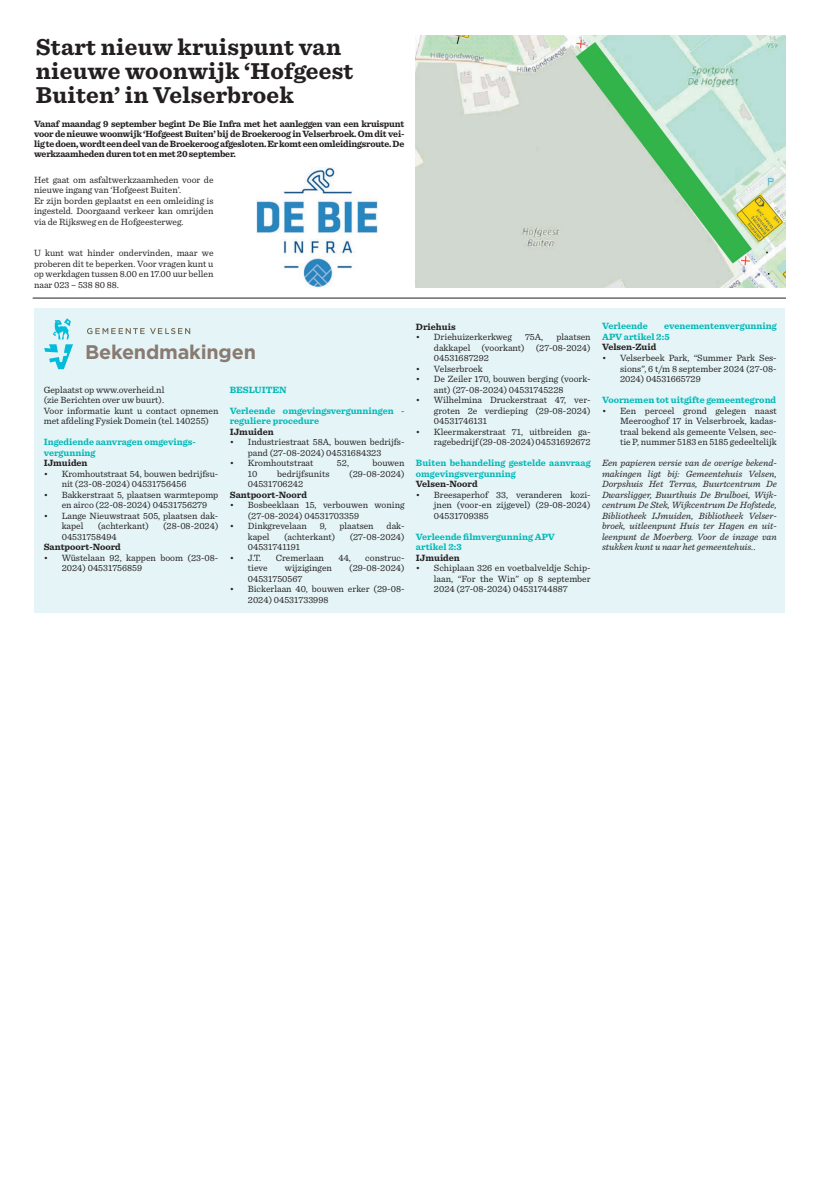
<style>
.page{position:relative;width:820px;height:1177px;background:#fff}
.page>*{position:absolute;margin:0;border:0;box-sizing:border-box;transform-origin:0 0}
.t1{font:700 24px/24.2px "Sentinel";letter-spacing:.01em;color:#231f20}
.t2{font:700 19.7px "Gotham";letter-spacing:-.01em;color:#897b72}
.t3{font:9.5px/10.5px "Sentinel";color:#231f20}
.t4{font:700 9.5px/10px "Sentinel";letter-spacing:-.005em;color:#231f20;text-align:justify}
.t5{font:italic 9.5px/10.5px "Sentinel";color:#231f20;text-align:justify}
.t6{font:700 9.5px/10.5px "Sentinel";color:#00b8b6}
.s1{font-style:normal}
</style>
<div class="page">
<div style="left:35px;top:308px;width:749px;height:305px;background:#e5f5f7"></div>
<svg style="left:87px;top:328px;width:103px;height:6px"></svg>
<svg style="left:44px;top:318px;width:29px;height:51px"></svg>
<img style="left:257px;top:168px;width:120px;height:119px">
<hr style="left:33px;top:298px;width:752px;height:1px;background:#231f20">
<img style="left:416px;top:35px;width:368px;height:252px">
<h1 class="t1" style="left:36px;top:33px;width:319px">Start nieuw kruispunt van nieuwe woonwijk ‘Hofgeest<br>Buiten’ in Velserbroek</h1>
<p class="t4" style="left:34px;top:118px;width:371px">Vanaf maandag 9 september begint De Bie Infra met het aanleggen van een kruispunt voor de nieuwe woonwijk ‘Hofgeest Buiten’ bij de Broekeroog in Velserbroek. Om dit vei&shy;lig te doen, wordt een deel van de Broekeroog afgesloten. Er komt een omleidingsroute. De werkzaamheden duren tot en met 20 september.</p>
<p class="t3" style="left:34px;top:173px;width:181px">Het gaat om asfaltwerkzaamheden voor de nieuwe ingang van ‘Hofgeest Buiten’.<br>Er zijn borden geplaatst en een omleiding is ingesteld. Doorgaand verkeer kan omrijden via de Rijksweg en de Hofgeesterweg.</p>
<p class="t3" style="left:34px;top:247px;width:181px;text-align:justify">U kunt wat hinder ondervinden, maar we proberen dit te beperken. Voor vragen kunt u op werkdagen tussen 8.00 en 17.00 uur bellen naar 023 – 538 80 88.</p>
<h2 class="t2" style="left:85px;top:339px;width:172px">Bekendmakingen</h2>
<p class="t3" style="left:44px;top:383px;width:176px">Geplaatst op www.overheid.nl<br>(zie Berichten over uw buurt).<br>Voor informatie kunt u contact opnemen met afdeling Fysiek Domein (tel. 140255)</p>
<p class="t6" style="left:44px;top:436px;width:153px">Ingediende aanvragen omgevings&shy;vergunning</p>
<p class="t4" style="left:44px;top:457px;width:45px">IJmuiden</p>
<p class="t3" style="left:62px;top:467px;width:158px;text-indent:-18px">• Kromhoutstraat 54, bouwen bedrijfsu&shy;nit (23-08-2024) 04531756456</p>
<p class="t3" style="left:62px;top:488px;width:158px;text-indent:-18px">• Bakkerstraat 5, plaatsen warmtepomp en airco (22-08-2024) 04531756279</p>
<p class="t3" style="left:62px;top:509px;width:158px;text-indent:-18px">• Lange Nieuwstraat 505, plaatsen dak&shy;kapel</p>
<p class="t3" style="left:98px;top:520px;width:52px">(achterkant)</p>
<p class="t3" style="left:163px;top:520px;width:57px">(28-08-2024)</p>
<p class="t3" style="left:62px;top:530px;width:57px">04531758494</p>
<p class="t4" style="left:44px;top:541px;width:79px">Santpoort-Noord</p>
<p class="t3" style="left:62px;top:551px;width:158px;text-indent:-18px">• Wüstelaan 92, kappen boom (23-08-<br>2024) 04531756859</p>
<p class="t6" style="left:230px;top:384px;width:58px">BESLUITEN</p>
<p class="t6" style="left:230px;top:405px;width:176px">Verleende omgevingsvergunningen - reguliere procedure</p>
<p class="t4" style="left:230px;top:426px;width:45px">IJmuiden</p>
<p class="t3" style="left:230px;top:436px;width:176px;text-align:center">• Industriestraat 58A, bouwen bedrijfs&shy;pand (27-08-2024) 04531684323</p>
<p class="t3" style="left:230px;top:457px;width:85px">• Kromhoutstraat</p>
<p class="t3" style="left:337px;top:457px;width:14px">52,</p>
<p class="t3" style="left:372px;top:457px;width:34px">bouwen</p>
<p class="t3" style="left:248px;top:467px;width:11px">10</p>
<p class="t3" style="left:277px;top:467px;width:54px">bedrijfsunits</p>
<p class="t3" style="left:349px;top:467px;width:57px">(29-08-2024)</p>
<p class="t3" style="left:248px;top:478px;width:57px">04531706242</p>
<p class="t4" style="left:230px;top:489px;width:79px">Santpoort-Noord</p>
<p class="t3" style="left:248px;top:499px;width:158px;text-indent:-18px">• Bosbeeklaan 15, verbouwen woning (27-08-2024) 04531703359</p>
<p class="t3" style="left:230px;top:520px;width:78px">• Dinkgrevelaan</p>
<p class="t3" style="left:319px;top:520px;width:8px">9,</p>
<p class="t3" style="left:339px;top:520px;width:36px">plaatsen</p>
<p class="t3" style="left:386px;top:520px;width:19px">dak-</p>
<p class="t3" style="left:248px;top:530px;width:23px">kapel</p>
<p class="t3" style="left:284px;top:530px;width:52px">(achterkant)</p>
<p class="t3" style="left:349px;top:530px;width:56px">(27-08-2024)</p>
<p class="t3" style="left:248px;top:541px;width:54px">04531741191</p>
<p class="t3" style="left:230px;top:551px;width:33px">• J.T.</p>
<p class="t3" style="left:275px;top:551px;width:50px">Cremerlaan</p>
<p class="t3" style="left:338px;top:551px;width:14px">44,</p>
<p class="t3" style="left:365px;top:551px;width:41px">construc-</p>
<p class="t3" style="left:248px;top:562px;width:21px">tieve</p>
<p class="t3" style="left:285px;top:562px;width:48px">wijzigingen</p>
<p class="t3" style="left:349px;top:562px;width:57px">(29-08-2024)</p>
<p class="t3" style="left:248px;top:572px;width:56px">04531750567</p>
<p class="t3" style="left:248px;top:583px;width:158px;text-indent:-18px">• Bickerlaan 40, bouwen erker (29-08-<br>2024) 04531733998</p>
<p class="t4" style="left:416px;top:321px;width:41px">Driehuis</p>
<p class="t3" style="left:416px;top:331px;width:97px">• Driehuizerkerkweg</p>
<p class="t3" style="left:525px;top:331px;width:20px">75A,</p>
<p class="t3" style="left:434px;top:331px;width:158px;text-align:justify;text-indent:122px">plaatsen dakkapel (voorkant) (27-08-2024)<br>04531687292</p>
<p class="t3" style="left:416px;top:362px;width:68px">• Velserbroek</p>
<p class="t3" style="left:434px;top:373px;width:158px;text-indent:-18px">• De Zeiler 170, bouwen berging (voork&shy;ant) (27-08-2024) 04531745228</p>
<p class="t3" style="left:434px;top:394px;width:158px;text-align:justify;text-indent:-18px">• Wilhelmina Druckerstraat 47, ver&shy;groten 2e verdieping (29-08-2024)<br>04531746131</p>
<p class="t3" style="left:416px;top:425px;width:176px;text-align:right">• Kleermakerstraat 71, uitbreiden ga&shy;ragebedrijf (29-08-2024) 04531692672</p>
<p class="t6" style="left:416px;top:457px;width:176px">Buiten behandeling gestelde aanvraag omgevingsvergunning</p>
<p class="t4" style="left:416px;top:478px;width:63px">Velsen-Noord</p>
<p class="t3" style="left:434px;top:488px;width:158px;text-align:justify;text-indent:-18px">• Breesaperhof 33, veranderen kozi&shy;jnen (voor-en zijgevel) (29-08-2024)<br>04531709385</p>
<p class="t6" style="left:416px;top:530px;width:140px">Verleende filmvergunning APV artikel 2:3</p>
<p class="t4" style="left:416px;top:552px;width:45px">IJmuiden</p>
<p class="t3" style="left:434px;top:562px;width:158px;text-align:justify;text-indent:-18px">• Schiplaan 326 en voetbalveldje Schip&shy;laan, “For the Win” op 8 september 2024 (27-08-2024) 04531744887</p>
<p class="t6" style="left:601px;top:320px;width:176px;text-indent:62px">evenementenvergunning<br>APV artikel 2:5</p>
<p class="t4" style="left:601px;top:342px;width:56px">Velsen-Zuid</p>
<p class="t3" style="left:619px;top:352px;width:158px;text-align:justify;text-indent:-18px">• Velserbeek Park, “Summer Park Ses&shy;sions”, 6 t/m 8 september 2024 (27-08- 2024) 04531665729</p>
<p class="t6" style="left:601px;top:394px;width:176px">Voornemen tot uitgifte gemeentegrond</p>
<p class="t3" style="left:619px;top:404px;width:158px;text-align:justify;text-indent:-18px">• Een perceel grond gelegen naast Meerooghof 17 in Velserbroek, kadas&shy;traal bekend als gemeente Velsen, sec&shy;tie P, nummer 5183 en 5185 gedeeltelijk</p>
<p class="t5" style="left:601px;top:457px;width:176px">Een papieren versie van de overige bekend&shy;makingen ligt bij: Gemeentehuis Velsen, Dorpshuis Het Terras, Buurtcentrum De Dwarsligger, Buurthuis De Brulboei, Wijk&shy;centrum De Stek, Wijkcentrum De Hofstede, Bibliotheek IJmuiden, Bibliotheek Velser&shy;broek, uitleenpunt Huis ter Hagen en uit&shy;leenpunt de Moerberg. Voor de inzage van stukken kunt u naar het gemeentehuis.<span class="s1">.</span></p>
<p class="t6" style="left:601px;top:320px;width:47px">Verleende</p>
</div>
